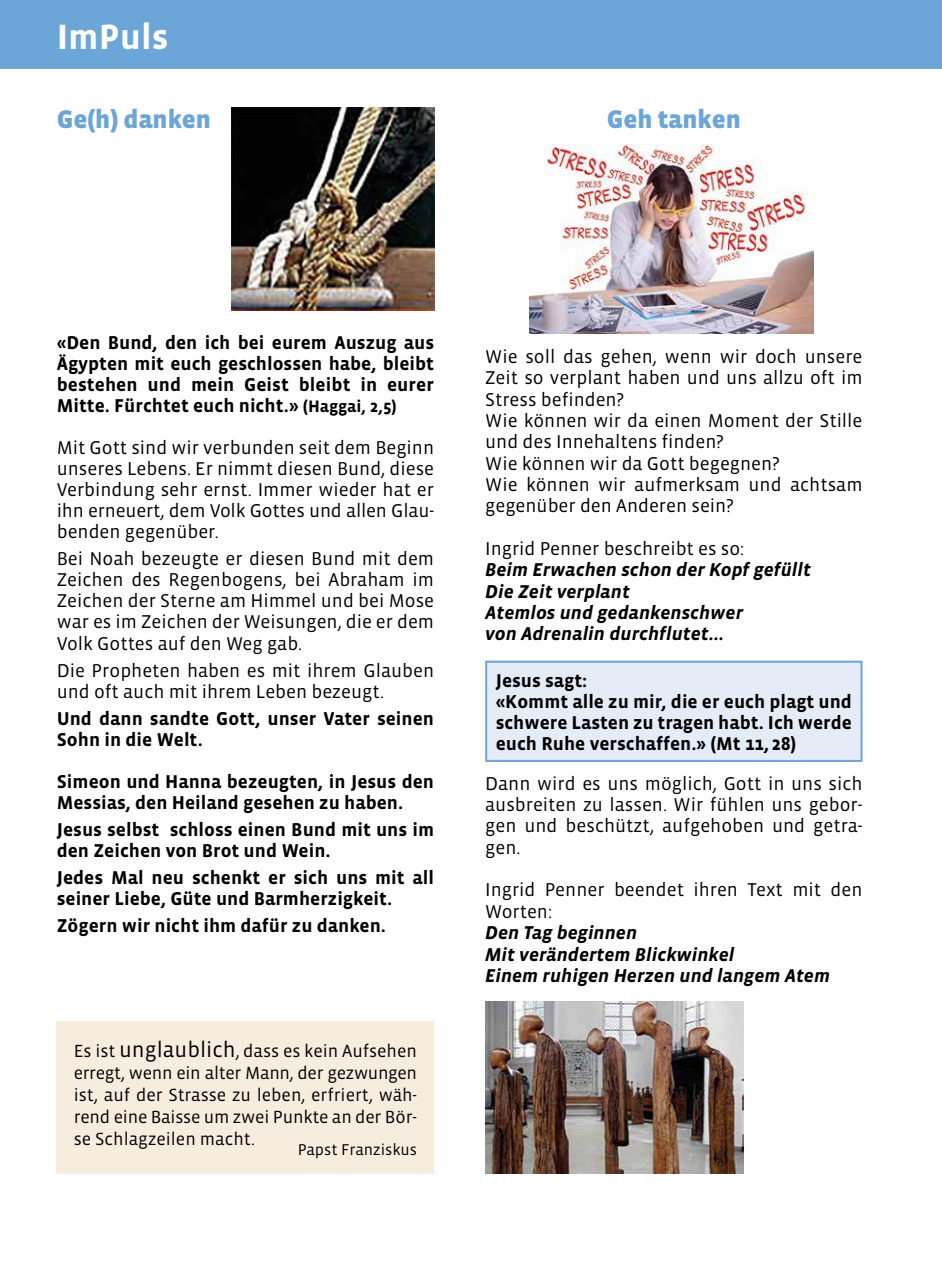
<style>
.page{position:relative;width:942px;height:1276px;background:#fff}
.page>*{position:absolute;margin:0;border:0;box-sizing:border-box;transform-origin:0 0}
.t1{font:700 36px "Vista Sans";color:#fff}
.t2{font:900 26px "Vista Sans";color:#6ca5d8}
.t3{font:19px/21.4px "Vista Sans";color:#000;text-align:justify}
.t4{font:700 19px/21px "Vista Sans";color:#000}
.t5{font:italic 700 19px/21.4px "Vista Sans";color:#000}
.t6{font:18px/22px "Vista Sans";letter-spacing:-.01em;color:#000;text-align:justify}
.t7{font:16px "Vista Sans";color:#000}
.s1{font-size:17px}
.s2{font-size:22px}
</style>
<div class="page">
<div style="left:0;top:0;width:941px;height:68px;background:#6ca5d8"></div>
<img style="left:231px;top:108px;width:203px;height:202px">
<img style="left:529px;top:145px;width:283px;height:188px">
<div style="left:486px;top:661px;width:375px;height:100px;background:#e5ecf8"></div>
<div style="left:485px;top:660px;width:377px;height:102px;border:2px solid #6ca5d8"></div>
<img style="left:485px;top:1001px;width:258px;height:173px">
<div style="left:57px;top:1021px;width:377px;height:153px;background:#f7edde"></div>
<h1 class="t1" style="left:57px;top:19px;width:113px">ImPuls</h1>
<h2 class="t2" style="left:57px;top:106px;width:155px">Ge(h) danken</h2>
<h2 class="t2" style="left:606px;top:106px;width:135px">Geh tanken</h2>
<p class="t4" style="left:57px;top:332px;width:379px;text-align:justify">«Den Bund, den ich bei eurem Auszug aus Ägypten mit euch geschlossen habe, bleibt bestehen und mein Geist bleibt in eurer Mitte. Fürchtet euch nicht.» <span class="s1">(Haggai, 2,5)</span></p>
<p class="t3" style="left:57px;top:437px;width:379px">Mit Gott sind wir verbunden seit dem Beginn unseres Lebens. Er nimmt diesen Bund, diese Verbindung sehr ernst. Immer wieder hat er ihn erneuert, dem Volk Gottes und allen Glau&shy;benden gegenüber.</p>
<p class="t3" style="left:57px;top:549px;width:379px">Bei Noah bezeugte er diesen Bund mit dem Zeichen des Regenbogens, bei Abraham im Zeichen der Sterne am Himmel und bei Mose war es im Zeichen der Weisungen, die er dem Volk Gottes auf den Weg gab.</p>
<p class="t3" style="left:57px;top:660px;width:379px">Die Propheten haben es mit ihrem Glauben und oft auch mit ihrem Leben bezeugt.</p>
<p class="t4" style="left:57px;top:708px;width:379px">Und dann sandte Gott, unser Vater seinen<br>Sohn in die Welt.</p>
<p class="t4" style="left:57px;top:771px;width:379px">Simeon und Hanna bezeugten, in Jesus den<br>Messias, den Heiland gesehen zu haben.</p>
<p class="t4" style="left:57px;top:819px;width:379px">Jesus selbst schloss einen Bund mit uns im den Zeichen von Brot und Wein.</p>
<p class="t4" style="left:57px;top:868px;width:379px">Jedes Mal neu schenkt er sich uns mit all seiner Liebe, Güte und Barmherzigkeit.</p>
<p class="t4" style="left:57px;top:916px;width:331px">Zögern wir nicht ihm dafür zu danken.</p>
<p class="t6" style="left:74px;top:1040px;width:344px">Es ist <span class="s2">unglaublich</span>, dass es kein Aufsehen erregt, wenn ein alter Mann, der gezwungen ist, auf der Strasse zu leben, erfriert, wäh&shy;rend eine Baisse um zwei Punkte an der Bör&shy;se Schlagzeilen macht.</p>
<p class="t7" style="left:297px;top:1141px;width:121px">Papst Franziskus</p>
<p class="t3" style="left:485px;top:346px;width:379px;text-align:left">Wie soll das gehen, wenn wir doch unsere Zeit so verplant haben und uns allzu oft im Stress befinden?<br>Wie können wir da einen Moment der Stille und des Innehaltens finden?<br>Wie können wir da Gott begegnen?<br>Wie können wir aufmerksam und achtsam gegenüber den Anderen sein?</p>
<p class="t3" style="left:485px;top:538px;width:260px">Ingrid Penner beschreibt es so:</p>
<p class="t5" style="left:485px;top:559px;width:327px">Beim Erwachen schon der Kopf gefüllt<br>Die Zeit verplant<br>Atemlos und gedankenschwer<br>von Adrenalin durchflutet…</p>
<p class="t4" style="left:495px;top:671px;width:358px">Jesus sagt:<br>«Kommt alle zu mir, die er euch plagt und schwere Lasten zu tragen habt. Ich werde euch Ruhe verschaffen.» (Mt 11,28)</p>
<p class="t3" style="left:485px;top:773px;width:379px">Dann wird es uns möglich, Gott in uns sich ausbreiten zu lassen. Wir fühlen uns gebor&shy;gen und beschützt, aufgehoben und getra&shy;gen.</p>
<p class="t3" style="left:485px;top:880px;width:379px">Ingrid Penner beendet ihren Text mit den<br>Worten:</p>
<p class="t5" style="left:485px;top:922px;width:346px">Den Tag beginnen<br>Mit verändertem Blickwinkel<br>Einem ruhigen Herzen und langem Atem</p>
</div>
